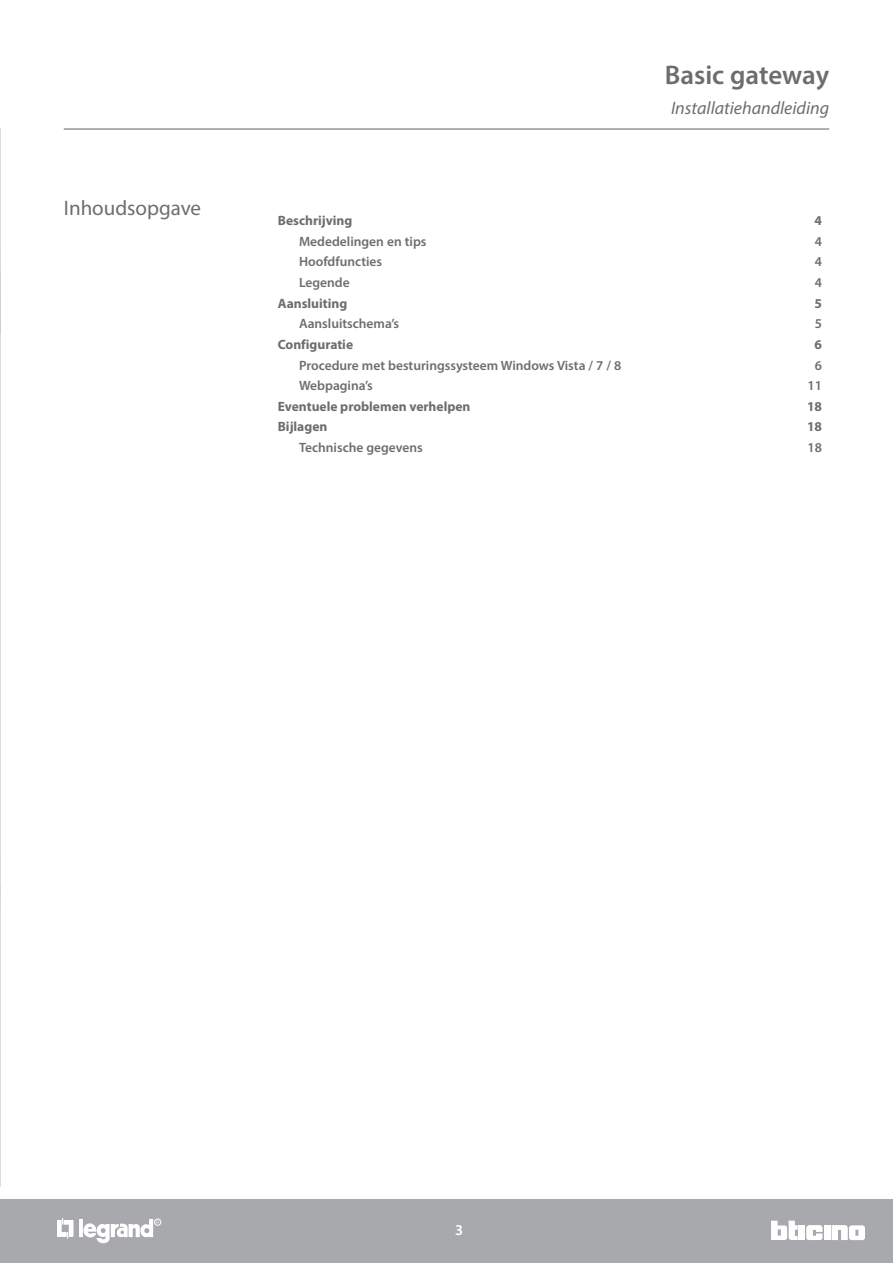
<style>
.page{position:relative;width:893px;height:1263px;background:#fff}
.page>*{position:absolute;margin:0;border:0;box-sizing:border-box;transform-origin:0 0}
.t1{font:600 27px "Myriad Pro";color:#6c6d70}
.t2{font:21px "Myriad Pro";color:#6c6d70}
.t3{font:italic 18px "Myriad Pro";color:#6c6d70}
.t4{font:600 15px "Myriad Pro";color:#fff}
.t5{font:600 13.5px "Myriad Pro";color:#6c6d70}
.t6{font:700 13.5px "Myriad Pro";color:#6c6d70}
</style>
<div class="page">
<hr style="left:64px;top:128px;width:765px;height:2px;background:#939598">
<div style="left:0;top:1199px;width:893px;height:64px;background:#a8a9ad"></div>
<div style="left:799px;top:1225px;width:6px;height:15px;background:#fff"></div>
<div style="left:824px;top:1225px;width:6px;height:15px;background:#fff"></div>
<svg style="left:832px;top:1225px;width:33px;height:15px"></svg>
<svg style="left:771px;top:1220px;width:27px;height:20px"></svg>
<svg style="left:806px;top:1225px;width:16px;height:15px"></svg>
<hr style="left:79px;top:1219px;width:4px;height:18px;background:#fff">
<svg style="left:57px;top:1218px;width:16px;height:20px"></svg>
<div style="left:154px;top:1219px;width:7px;height:6px;border:1px solid #fff;border-radius:50%"></div>
<svg style="left:83px;top:1219px;width:76px;height:25px"></svg>
<hr style="left:0;top:128px;width:1px;height:1058px;background:#dcdddf">
<img style="left:0;top:280px;width:1px;height:54px">
<h2 class="t2" style="left:64px;top:195px;width:139px">Inhoudsopgave</h2>
<h1 class="t1" style="left:665px;top:58px;width:166px">Basic gateway</h1>
<h3 class="t3" style="left:671px;top:97px;width:160px">Installatiehandleiding</h3>
<p class="t6" style="left:278px;top:211px;width:76px">Beschrijving</p>
<p class="t6" style="left:815px;top:211px;width:9px">4</p>
<p class="t5" style="left:299px;top:232px;width:129px">Mededelingen en tips</p>
<p class="t5" style="left:815px;top:232px;width:9px">4</p>
<p class="t5" style="left:299px;top:253px;width:85px">Hoofdfuncties</p>
<p class="t5" style="left:815px;top:253px;width:9px">4</p>
<p class="t5" style="left:299px;top:274px;width:52px">Legende</p>
<p class="t5" style="left:815px;top:274px;width:9px">4</p>
<p class="t6" style="left:278px;top:294px;width:71px">Aansluiting</p>
<p class="t6" style="left:815px;top:294px;width:9px">5</p>
<p class="t5" style="left:299px;top:315px;width:102px">Aansluitschema’s</p>
<p class="t5" style="left:815px;top:315px;width:9px">5</p>
<p class="t6" style="left:278px;top:335px;width:77px">Configuratie</p>
<p class="t6" style="left:815px;top:335px;width:9px">6</p>
<p class="t5" style="left:299px;top:356px;width:324px">Procedure met besturingssysteem Windows Vista / 7 / 8</p>
<p class="t5" style="left:815px;top:356px;width:9px">6</p>
<p class="t5" style="left:299px;top:377px;width:75px">Webpagina’s</p>
<p class="t5" style="left:808px;top:377px;width:16px">11</p>
<p class="t6" style="left:278px;top:397px;width:194px">Eventuele problemen verhelpen</p>
<p class="t6" style="left:807px;top:397px;width:16px">18</p>
<p class="t6" style="left:278px;top:418px;width:51px">Bijlagen</p>
<p class="t6" style="left:807px;top:418px;width:16px">18</p>
<p class="t5" style="left:299px;top:439px;width:125px">Technische gegevens</p>
<p class="t5" style="left:808px;top:439px;width:16px">18</p>
<p class="t4" style="left:455px;top:1220px;width:10px">3</p>
</div>
